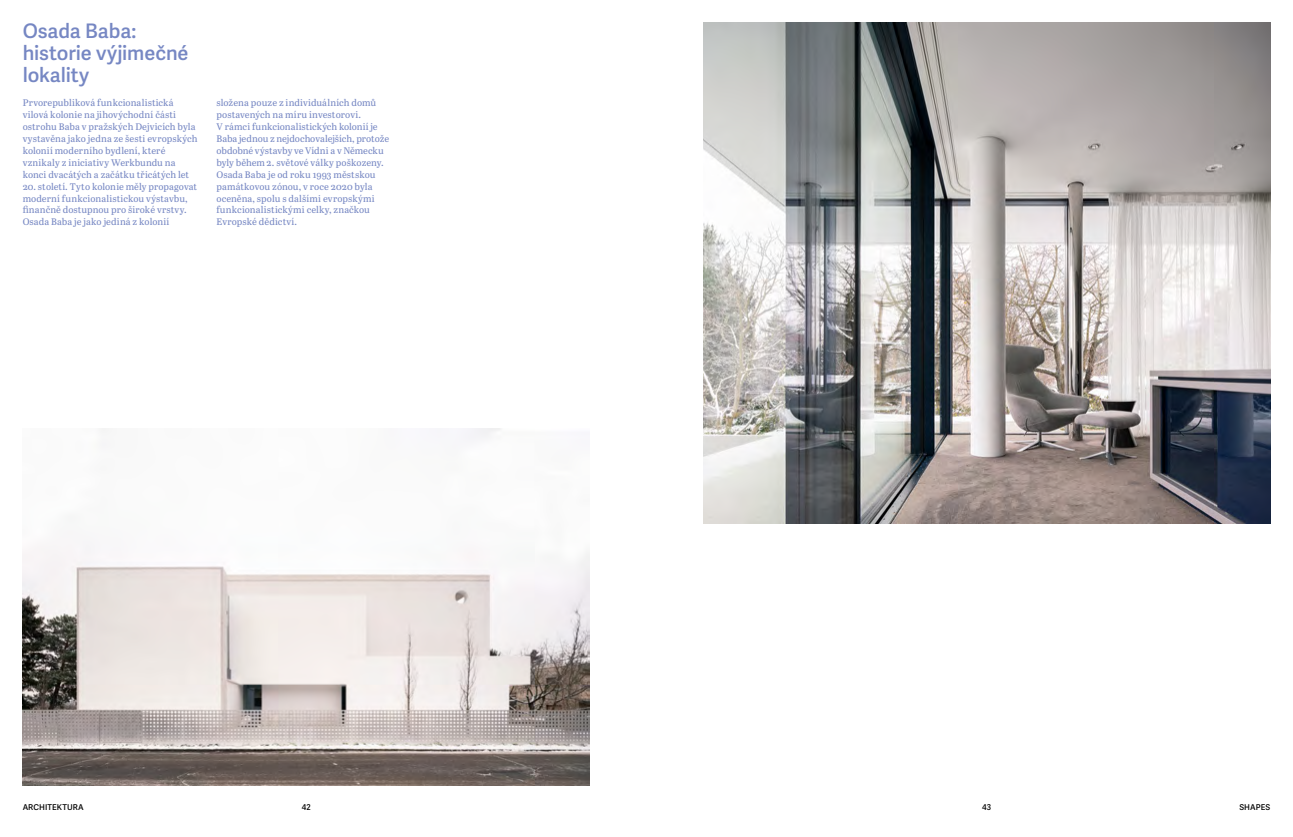
<style>
.page{position:relative;width:1293px;height:837px;background:#fff}
.page>*{position:absolute;margin:0;border:0;box-sizing:border-box;transform-origin:0 0}
.t1{font:600 20px/22px "Adelle Sans";letter-spacing:-.005em;color:#7687c3}
.t2{font:9.5px/11.9px "Abril Text";letter-spacing:.005em;color:#7687c3}
.t3{font:600 8px "Adelle Sans";letter-spacing:.01em;color:#000}
</style>
<div class="page">
<img style="left:23px;top:428px;width:567px;height:357px">
<img style="left:703px;top:23px;width:567px;height:500px">
<h1 class="t1" style="left:23px;top:20px;width:167px">Osada Baba: historie výjimečné lokality</h1>
<p class="t2" style="left:23px;top:96px;width:176px">Prvorepubliková funkcionalistická vilová kolonie na jihovýchodní části ostrohu Baba v pražských Dejvicích byla vystavěna jako jedna ze šesti evropských kolonií moderního bydlení, které vznikaly z iniciativy Werkbundu na konci dvacátých a začátku třicátých let</p>
<p class="t2" style="left:23px;top:180px;width:176px">20. století. Tyto kolonie měly propagovat moderní funkcionalistickou výstavbu, finančně dostupnou pro široké vrstvy.<br>Osada Baba je jako jediná z kolonií</p>
<p class="t2" style="left:216px;top:96px;width:174px">složena pouze z individuálních domů postavených na míru investorovi.<br>V rámci funkcionalistických kolonií je Baba jednou z nejdochovalejších, protože obdobné výstavby ve Vídni a v Německu byly během 2. světové války poškozeny.<br>Osada Baba je od roku 1993 městskou památkovou zónou, v roce 2020 byla oceněna, spolu s dalšími evropskými funkcionalistickými celky, značkou Evropské dědictví.</p>
<p class="t3" style="left:23px;top:802px;width:63px">ARCHITEKTURA</p>
<p class="t3" style="left:302px;top:802px;width:10px">42</p>
<p class="t3" style="left:982px;top:802px;width:11px">43</p>
<p class="t3" style="left:1239px;top:802px;width:32px">SHAPES</p>
</div>
